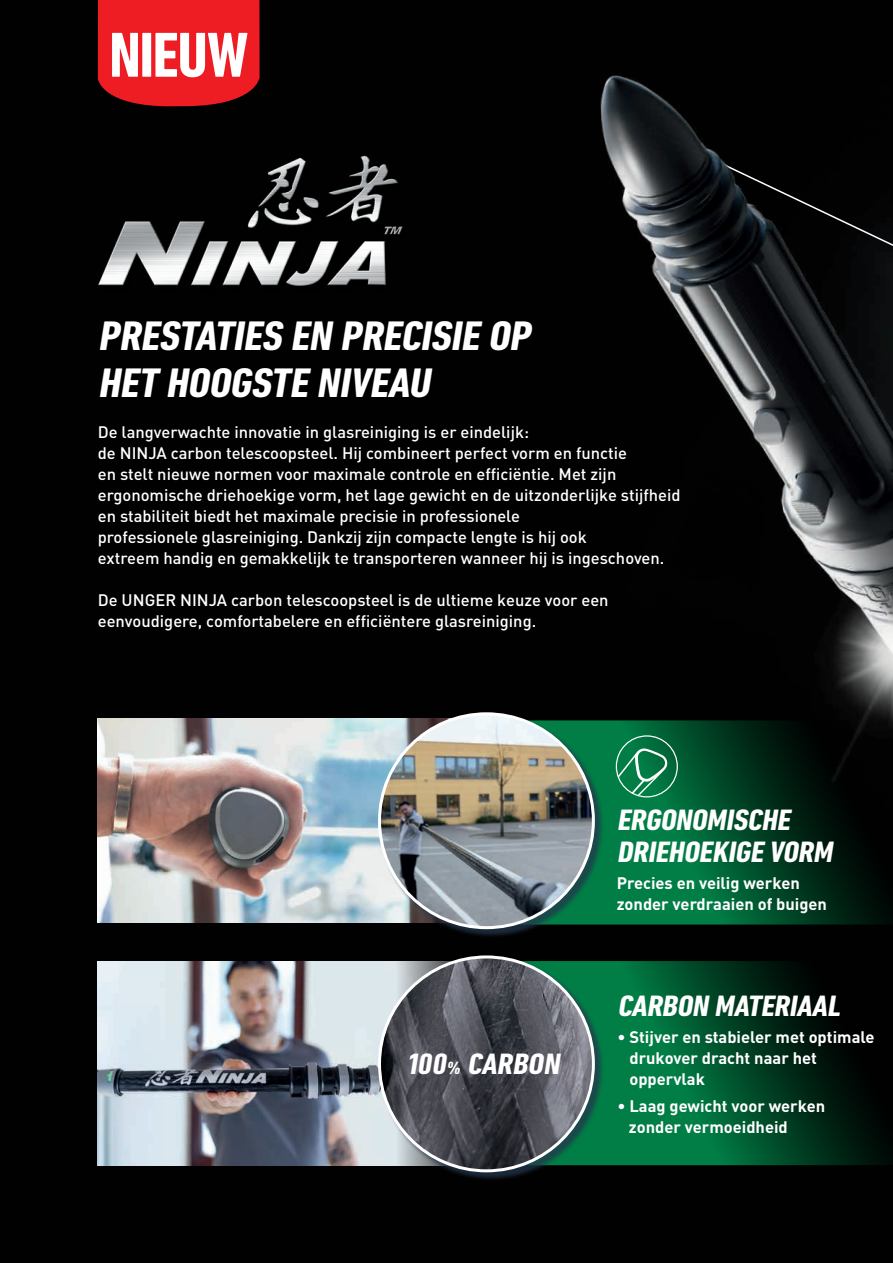
<style>
.page{position:relative;width:893px;height:1263px;background:#010101}
.page>*{position:absolute;margin:0;border:0;box-sizing:border-box;transform-origin:0 0}
.t1{font:700 condensed 64.5px "DIN Next LT Pro";letter-spacing:-.025em;color:#fff;scale:1.05 1}
.t2{font:italic 700 condensed 42px/46.5px "DIN Next LT Pro";color:#fff;scale:1.15 1}
.t3{font:italic 700 condensed 30px/32.4px "DIN Next LT Pro";color:#fff;scale:1.15 1}
.t4{font:500 16.5px/21px "DIN Pro";color:#fff}
.t5{font:700 16.5px/21px "DIN Pro";color:#fff}
.s1{font-size:18px}
</style>
<div class="page">
<img style="left:98px;top:961px;width:281px;height:204px">
<img style="left:98px;top:718px;width:281px;height:204px">
<div style="left:379px;top:713px;width:225px;height:225px;background:#23374d;opacity:.75"></div>
<img style="left:379px;top:714px;width:214px;height:214px;border-radius:107px">
<div style="left:379px;top:957px;width:225px;height:224px;background:#23374d;opacity:.75"></div>
<img style="left:379px;top:957px;width:214px;height:214px;border-radius:107px">
<img style="left:422px;top:22px;width:471px;height:1241px">
<img style="left:90px;top:140px;width:319px;height:179px">
<svg style="left:97px;top:0;width:163px;height:107px"></svg>
<h1 class="t1" style="left:109px;top:18px;width:134px">NIEUW</h1>
<h2 class="t2" style="left:98px;top:313px;width:384px">PRESTATIES EN PRECISIE OP<br>HET HOOGSTE NIVEAU</h2>
<p class="t4" style="left:98px;top:421px;width:584px">De langverwachte innovatie in glasreiniging is er eindelijk:<br>de NINJA carbon telescoopsteel. Hij combineert perfect vorm en functie<br>en stelt nieuwe normen voor maximale controle en efficiëntie. Met zijn ergonomische driehoekige vorm, het lage gewicht en de uitzonderlijke stijfheid en stabiliteit biedt het maximale precisie in professionele<br>professionele glasreiniging. Dankzij zijn compacte lengte is hij ook<br>extreem handig en gemakkelijk te transporteren wanneer hij is ingeschoven.</p>
<p class="t4" style="left:98px;top:589px;width:512px">De UNGER NINJA carbon telescoopsteel is de ultieme keuze voor een eenvoudigere, comfortabelere en efficiëntere glasreiniging.</p>
<h3 class="t3" style="left:405px;top:1048px;width:140px">100<span class="s1">%</span> CARBON</h3>
<h3 class="t3" style="left:617px;top:803px;width:194px">ERGONOMISCHE<br>DRIEHOEKIGE VORM</h3>
<p class="t5" style="left:617px;top:872px;width:212px">Precies en veilig werken zonder verdraaien of buigen</p>
<h3 class="t3" style="left:617px;top:989px;width:200px">CARBON MATERIAAL</h3>
<p class="t5" style="left:629px;top:1026px;width:247px;text-indent:-12px">• Stijver en stabieler met optimale drukover dracht naar het oppervlak</p>
<p class="t5" style="left:629px;top:1095px;width:198px;text-indent:-11px">• Laag gewicht voor werken zonder vermoeidheid</p>
</div>
